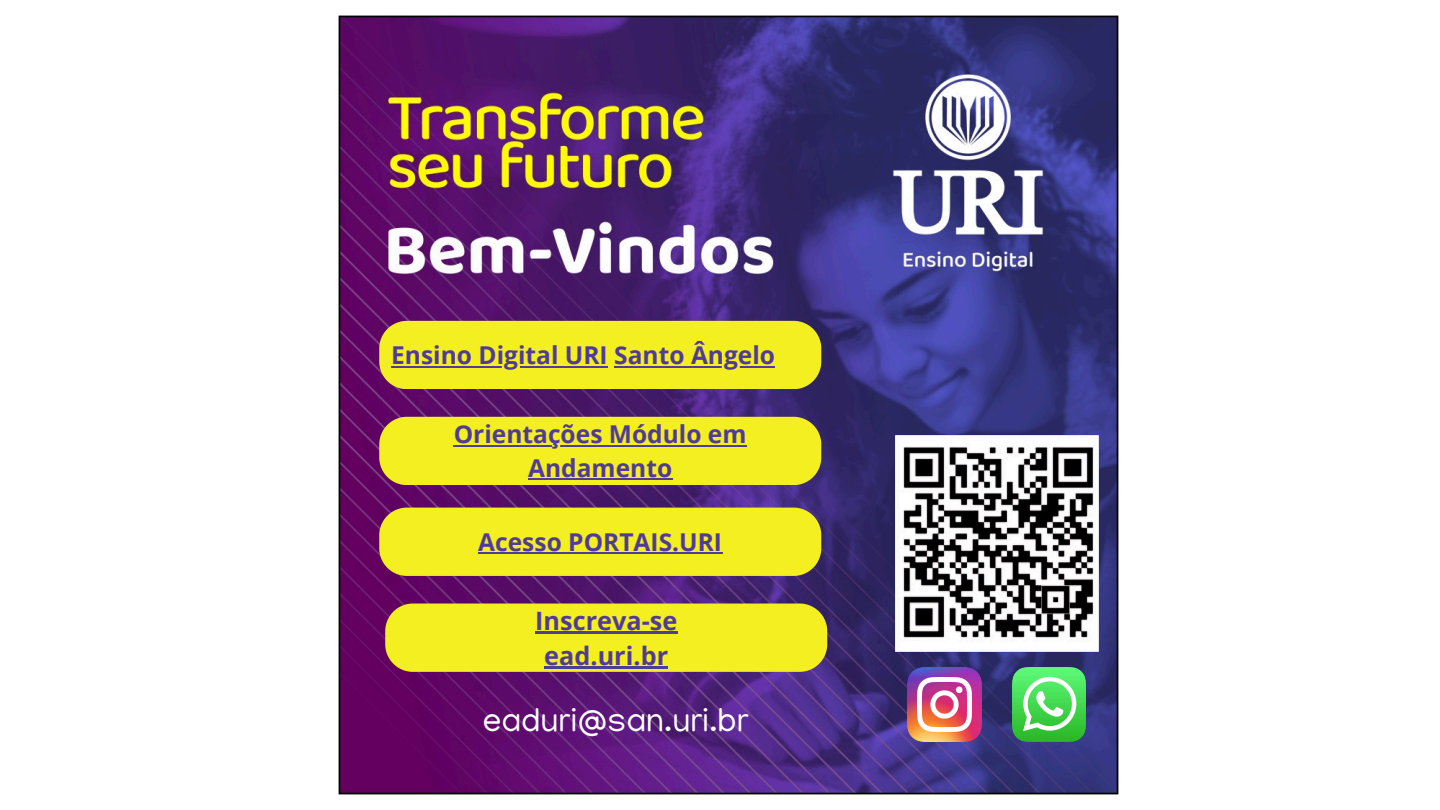
<style>
.page{position:relative;width:1440px;height:810px;background:#fff}
.page>*{position:absolute;margin:0;border:0;box-sizing:border-box;transform-origin:0 0}
.t1{font:33.9px "Manjari";color:#fff}
.t2{font:700 25.3px "Open Sans";color:#503b9a}
.t3{font:700 24.6px/33.8px "Open Sans";color:#503b9a;text-align:center}
</style>
<div class="page">
<img style="left:339px;top:309px;width:779px;height:485px">
<img style="left:339px;top:15px;width:779px;height:294px">
<div style="left:379px;top:321px;width:442px;height:68px;background:#f4ef20"></div>
<img style="left:908px;top:667px;width:73px;height:74px">
<img style="left:1012px;top:667px;width:74px;height:74px">
<div style="left:385px;top:604px;width:442px;height:68px;background:#f4ef20"></div>
<img style="left:895px;top:436px;width:204px;height:215px">
<hr style="left:391px;top:366px;width:217px;height:1px;background:#503b9a">
<hr style="left:614px;top:366px;width:161px;height:1px;background:#503b9a">
<hr style="left:535px;top:631px;width:142px;height:3px;background:#503b9a">
<hr style="left:544px;top:666px;width:124px;height:3px;background:#503b9a">
<div style="left:379px;top:417px;width:442px;height:68px;background:#f4ef20"></div>
<div style="left:379px;top:508px;width:442px;height:68px;background:#f4ef20"></div>
<hr style="left:454px;top:445px;width:293px;height:1px;background:#503b9a">
<hr style="left:528px;top:479px;width:144px;height:1px;background:#503b9a">
<hr style="left:478px;top:553px;width:244px;height:1px;background:#503b9a">
<p class="t3" style="left:391px;top:338px;width:385px">Ensino Digital URI Santo Ângelo</p>
<p class="t3" style="left:454px;top:417px;width:294px">Orientações Módulo em<br>Andamento</p>
<p class="t3" style="left:478px;top:525px;width:245px">Acesso PORTAIS.URI</p>
<p class="t2" style="left:535px;top:603px;width:144px">Inscreva-se</p>
<p class="t2" style="left:544px;top:638px;width:125px">ead.uri.br</p>
<p class="t1" style="left:482px;top:706px;width:268px">eaduri@san.uri.br</p>
</div>
